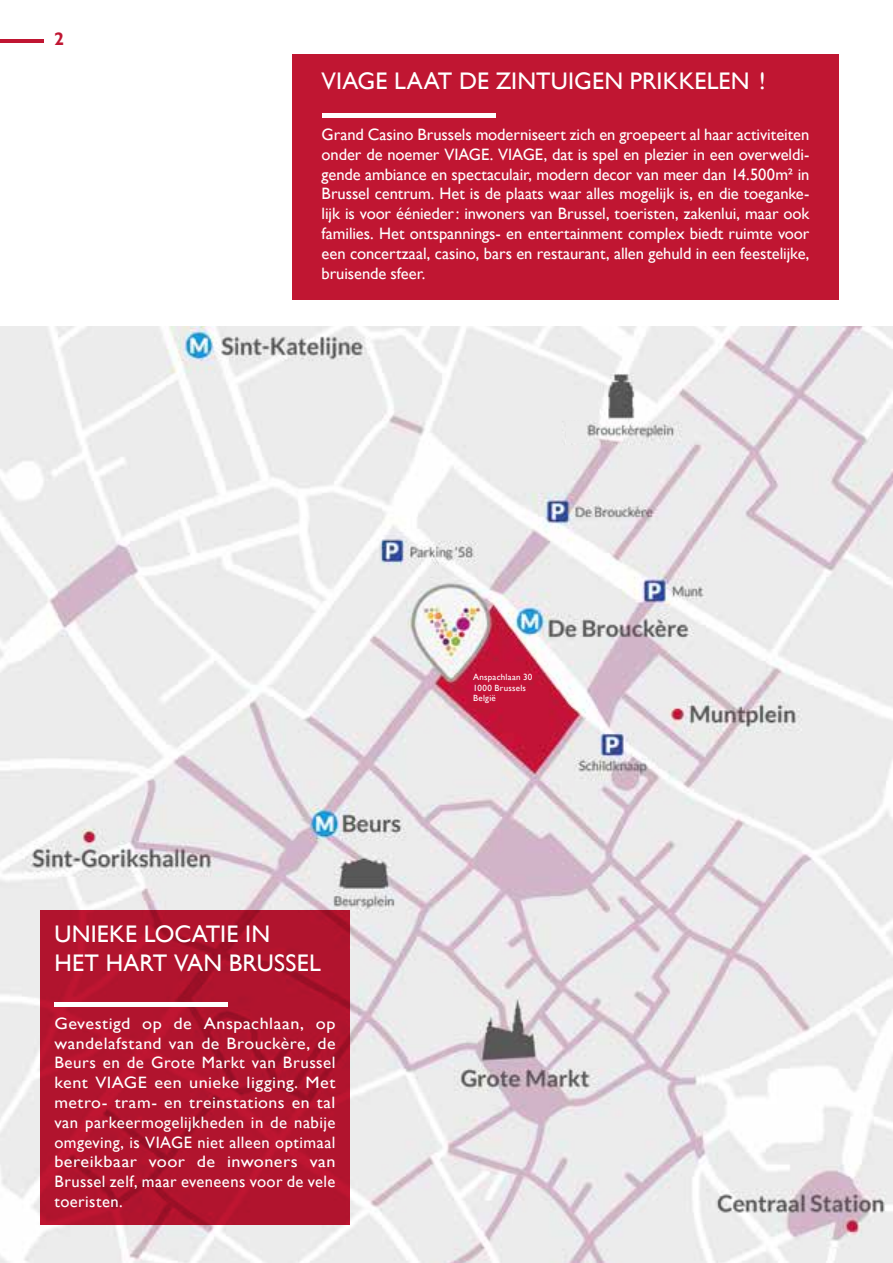
<style>
.page{position:relative;width:893px;height:1263px;background:#fff}
.page>*{position:absolute;margin:0;border:0;box-sizing:border-box;transform-origin:0 0}
.t1{font:24px/28.8px "Gill Sans";letter-spacing:.005em;color:#fff}
.t2{font:700 18px "Gill Sans";color:#c01632}
.t3{font:16.5px/19.8px "Gill Sans";letter-spacing:.01em;color:#fff;text-align:justify}
.t4{font:16.5px/19.8px "Gill Sans";letter-spacing:.01em;color:#fff;text-align:justify;scale:1.1 1}
.t5{font:9px/10.8px "Gill Sans";letter-spacing:.035em;color:#fff}
</style>
<div class="page">
<img style="left:0;top:327px;width:893px;height:936px">
<svg style="left:40px;top:910px;width:310px;height:314px;background:#b0132d"></svg>
<div style="left:54px;top:1002px;width:174px;height:5px;background:#fff"></div>
<hr style="left:0;top:39px;width:43px;height:4px;background:#c01632">
<div style="left:292px;top:54px;width:547px;height:245px;background:#c01632"></div>
<div style="left:322px;top:113px;width:174px;height:5px;background:#fff"></div>
<div style="left:566px;top:421px;width:20px;height:22px;background:#ececec"></div>
<p class="t2" style="left:54px;top:28px;width:11px">2</p>
<h1 class="t1" style="left:322px;top:67px;width:446px">VIAGE laat de zintu ig en prikkelen !</h1>
<p class="t3" style="left:322px;top:125px;width:490px">Grand Casino Brussels moderniseert zich en groepeert al haar activiteiten onder de noemer VIAGE. VIAGE, dat is spel en plezier in een overweldi&shy;gende ambiance en spectaculair, modern decor van meer dan 14.500m² in Brussel centrum. Het is de plaats waar alles mogelijk is, en die toeganke&shy;lijk is voor éénieder: inwoners van Brussel, toeristen, zakenlui, maar ook families. Het ontspannings- en entertainment complex biedt ruimte voor een concertzaal, casino, bars en restaurant, allen gehuld in een feestelijke, bruisende sfeer.</p>
<p class="t5" style="left:473px;top:671px;width:61px">Anspachlaan 30<br>1000 Brussels<br>België</p>
<h1 class="t1" style="left:54px;top:920px;width:268px">Unieke locatie in<br>het hart van Bru ssel</h1>
<p class="t4" style="left:54px;top:1013px;width:257px">Gevestigd op de Anspachlaan, op wandelafstand van de Brouckère, de Beurs en de Grote Markt van Brussel kent VIAGE een unieke ligging. Met metro- tram- en treinstations en tal van parkeermogelijkheden in de nabije omgeving, is VIAGE niet alleen optimaal bereikbaar voor de inwoners van Brussel zelf, maar eveneens voor de vele toeristen.</p>
</div>
